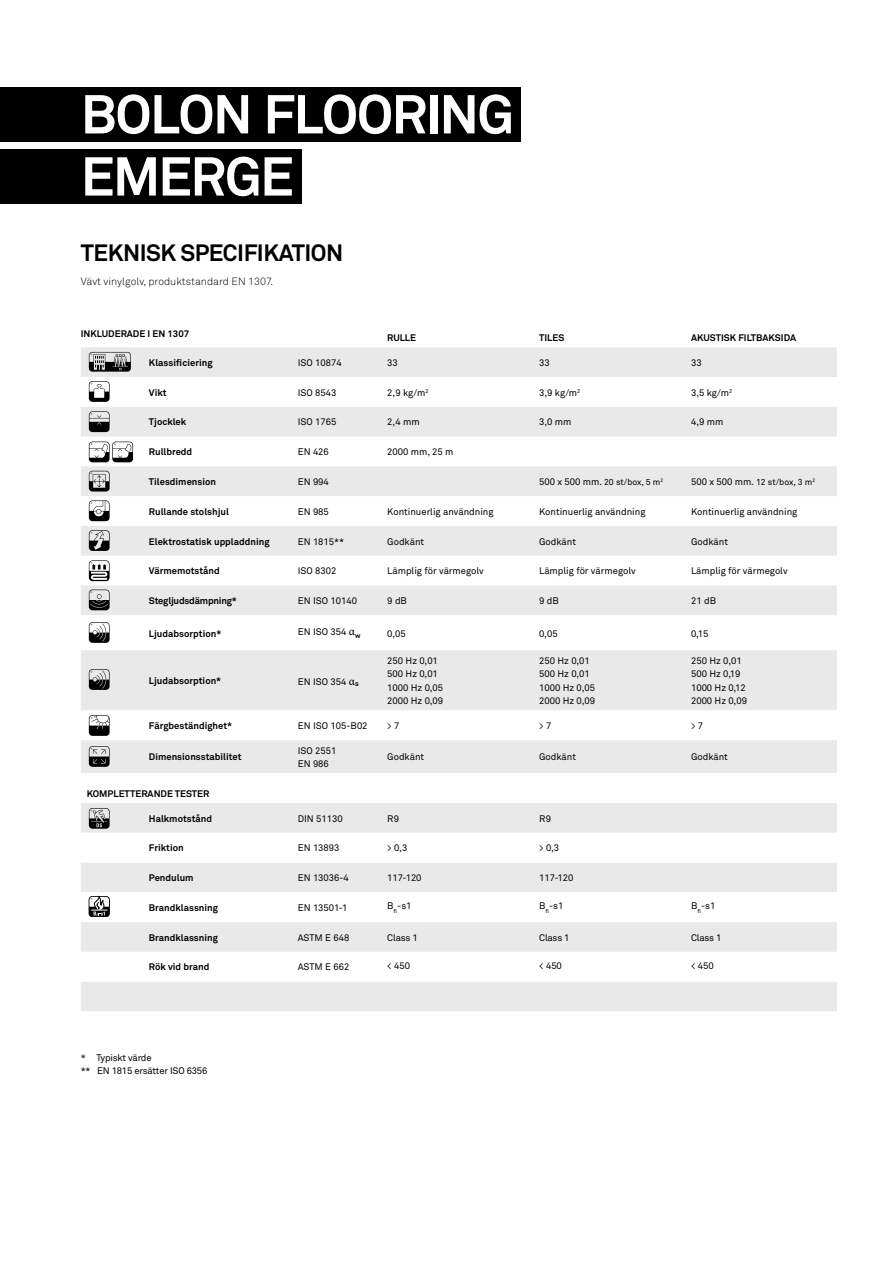
<style>
.page{position:relative;width:893px;height:1263px;background:#fff}
.page>*{position:absolute;margin:0;border:0;box-sizing:border-box;transform-origin:0 0}
.t1{font:700 54px/62.1px "Akkurat";letter-spacing:-.03em;color:#fff}
.t2{font:700 23.4px "Akkurat";letter-spacing:-.02em;color:#000}
.t3{font:300 10.5px "Akkurat";color:#000}
.t4{font:9.45px/13.5px "Akkurat";color:#000}
.t5{font:700 9.45px "Akkurat";color:#000}
.t6{font:9.45px/13.5px "Akkurat";letter-spacing:-.02em;color:#000}
.t7{font:700 9.45px "Akkurat";letter-spacing:-.02em;color:#000}
.t8{font:8.7px "Akkurat";color:#000}
.s1{font-size:9.45px}
.s2{font-family:"Minion Pro";font-size:12px}
</style>
<div class="page">
<div style="left:0;top:149px;width:301px;height:55px;background:#000"></div>
<div style="left:0;top:87px;width:521px;height:55px;background:#000"></div>
<svg style="left:81px;top:347px;width:756px;height:664px;fill:#e9e9ea"></svg>
<svg style="left:81px;top:710px;width:756px;height:271px"></svg>
<svg style="left:89px;top:352px;width:42px;height:20px"></svg>
<svg style="left:89px;top:381px;width:21px;height:21px"></svg>
<svg style="left:89px;top:411px;width:21px;height:21px"></svg>
<svg style="left:89px;top:442px;width:44px;height:20px"></svg>
<svg style="left:89px;top:500px;width:21px;height:21px"></svg>
<svg style="left:89px;top:530px;width:21px;height:21px"></svg>
<svg style="left:89px;top:560px;width:21px;height:21px"></svg>
<svg style="left:89px;top:590px;width:21px;height:20px"></svg>
<svg style="left:89px;top:622px;width:21px;height:21px"></svg>
<svg style="left:89px;top:669px;width:21px;height:21px"></svg>
<svg style="left:89px;top:715px;width:21px;height:21px"></svg>
<svg style="left:89px;top:746px;width:21px;height:21px"></svg>
<svg style="left:89px;top:808px;width:21px;height:21px"></svg>
<div style="left:89px;top:896px;width:21px;height:21px;border:1px solid #000;border-radius:3px"></div>
<svg style="left:89px;top:897px;width:20px;height:19px"></svg>
<svg style="left:89px;top:471px;width:21px;height:20px"></svg>
<h1 class="t1" style="left:81px;top:83px;width:435px">BOLON FLOORING<br>EMERGE</h1>
<h2 class="t2" style="left:81px;top:238px;width:264px">TEKNISK SPECIFIKATION</h2>
<p class="t3" style="left:81px;top:275px;width:194px">Vävt vinylgolv, produktstandard EN 1307.</p>
<p class="t5" style="left:81px;top:328px;width:110px">INKLUDERADE I EN 1307</p>
<p class="t5" style="left:387px;top:332px;width:30px">RULLE</p>
<p class="t5" style="left:539px;top:332px;width:27px">TILES</p>
<p class="t5" style="left:691px;top:332px;width:107px">AKUSTISK FILTBAKSIDA</p>
<p class="t5" style="left:149px;top:357px;width:65px">Klassificiering</p>
<p class="t4" style="left:298px;top:356px;width:45px">ISO 10874</p>
<p class="t4" style="left:387px;top:356px;width:12px">33</p>
<p class="t4" style="left:539px;top:356px;width:12px">33</p>
<p class="t4" style="left:691px;top:356px;width:12px">33</p>
<p class="t5" style="left:149px;top:386px;width:19px">Vikt</p>
<p class="t4" style="left:298px;top:385px;width:40px">ISO 8543</p>
<p class="t4" style="left:387px;top:385px;width:43px">2,9 kg/m<sup>2</sup></p>
<p class="t4" style="left:539px;top:385px;width:43px">3,9 kg/m<sup>2</sup></p>
<p class="t4" style="left:691px;top:385px;width:43px">3,5 kg/m<sup>2</sup></p>
<p class="t5" style="left:149px;top:416px;width:39px">Tjocklek</p>
<p class="t4" style="left:298px;top:415px;width:40px">ISO 1765</p>
<p class="t4" style="left:387px;top:415px;width:34px">2,4 mm</p>
<p class="t4" style="left:539px;top:415px;width:34px">3,0 mm</p>
<p class="t4" style="left:691px;top:415px;width:34px">4,9 mm</p>
<p class="t5" style="left:149px;top:446px;width:45px">Rullbredd</p>
<p class="t4" style="left:298px;top:445px;width:33px">EN 426</p>
<p class="t4" style="left:387px;top:445px;width:68px">2000 mm, 25 m</p>
<p class="t5" style="left:149px;top:476px;width:69px">Tilesdimension</p>
<p class="t4" style="left:298px;top:475px;width:33px">EN 994</p>
<p class="t8" style="left:539px;top:476px;width:126px"><span class="s1">500 x 500 mm.</span> 20 st/box, 5 m<sup>2</sup></p>
<p class="t8" style="left:691px;top:476px;width:126px"><span class="s1">500 x 500 mm.</span> 12 st/box, 3 m<sup>2</sup></p>
<p class="t5" style="left:149px;top:505px;width:82px">Rullande stolshjul</p>
<p class="t4" style="left:298px;top:505px;width:33px">EN 985</p>
<p class="t4" style="left:387px;top:505px;width:108px">Kontinuerlig användning</p>
<p class="t4" style="left:539px;top:505px;width:108px">Kontinuerlig användning</p>
<p class="t4" style="left:691px;top:505px;width:108px">Kontinuerlig användning</p>
<p class="t5" style="left:149px;top:535px;width:122px">Elektrostatisk uppladdning</p>
<p class="t4" style="left:298px;top:534px;width:48px">EN 1815**</p>
<p class="t4" style="left:387px;top:534px;width:38px">Godkänt</p>
<p class="t4" style="left:539px;top:534px;width:38px">Godkänt</p>
<p class="t4" style="left:691px;top:534px;width:38px">Godkänt</p>
<p class="t5" style="left:149px;top:565px;width:72px">Värmemotstånd</p>
<p class="t4" style="left:298px;top:564px;width:40px">ISO 8302</p>
<p class="t4" style="left:387px;top:564px;width:98px">Lämplig för värmegolv</p>
<p class="t4" style="left:539px;top:564px;width:98px">Lämplig för värmegolv</p>
<p class="t4" style="left:691px;top:564px;width:98px">Lämplig för värmegolv</p>
<p class="t7" style="left:149px;top:595px;width:89px">Stegljudsdämpning*</p>
<p class="t4" style="left:298px;top:594px;width:61px">EN ISO 10140</p>
<p class="t4" style="left:387px;top:594px;width:21px">9 dB</p>
<p class="t4" style="left:539px;top:594px;width:21px">9 dB</p>
<p class="t4" style="left:691px;top:594px;width:26px">21 dB</p>
<p class="t5" style="left:149px;top:627px;width:74px">Ljudabsorption*</p>
<p class="t4" style="left:298px;top:625px;width:64px">EN ISO 354 <span class="s2">α</span><sub>w</sub></p>
<p class="t4" style="left:387px;top:626px;width:20px">0,05</p>
<p class="t4" style="left:539px;top:626px;width:20px">0,05</p>
<p class="t4" style="left:691px;top:626px;width:19px">0,15</p>
<p class="t5" style="left:149px;top:675px;width:74px">Ljudabsorption*</p>
<p class="t4" style="left:298px;top:675px;width:62px">EN ISO 354 <span class="s2">α</span><sub>s</sub></p>
<p class="t4" style="left:387px;top:654px;width:57px">250 Hz 0,01<br>500 Hz 0,01<br>1000 Hz 0,05<br>2000 Hz 0,09</p>
<p class="t4" style="left:539px;top:654px;width:57px">250 Hz 0,01<br>500 Hz 0,01<br>1000 Hz 0,05<br>2000 Hz 0,09</p>
<p class="t4" style="left:691px;top:654px;width:57px">250 Hz 0,01<br>500 Hz 0,19<br>1000 Hz 0,12<br>2000 Hz 0,09</p>
<p class="t5" style="left:149px;top:720px;width:85px">Färgbeständighet*</p>
<p class="t4" style="left:298px;top:719px;width:71px">EN ISO 105-B02</p>
<p class="t4" style="left:387px;top:719px;width:14px">&gt; 7</p>
<p class="t4" style="left:539px;top:719px;width:14px">&gt; 7</p>
<p class="t4" style="left:691px;top:719px;width:14px">&gt; 7</p>
<p class="t5" style="left:149px;top:751px;width:94px">Dimensionsstabilitet</p>
<p class="t4" style="left:298px;top:743px;width:40px">ISO 2551<br>EN 986</p>
<p class="t4" style="left:387px;top:750px;width:38px">Godkänt</p>
<p class="t4" style="left:539px;top:750px;width:38px">Godkänt</p>
<p class="t4" style="left:691px;top:750px;width:38px">Godkänt</p>
<p class="t5" style="left:87px;top:788px;width:124px">KOMPLETTERANDE TESTER</p>
<p class="t5" style="left:149px;top:812px;width:65px">Halkmotstånd</p>
<p class="t4" style="left:298px;top:811px;width:46px">DIN 51130</p>
<p class="t4" style="left:387px;top:811px;width:13px">R9</p>
<p class="t4" style="left:539px;top:811px;width:13px">R9</p>
<p class="t5" style="left:149px;top:842px;width:36px">Friktion</p>
<p class="t4" style="left:298px;top:841px;width:43px">EN 13893</p>
<p class="t4" style="left:387px;top:841px;width:22px">&gt; 0,3</p>
<p class="t4" style="left:539px;top:841px;width:22px">&gt; 0,3</p>
<p class="t5" style="left:149px;top:872px;width:46px">Pendulum</p>
<p class="t4" style="left:298px;top:871px;width:53px">EN 13036-4</p>
<p class="t4" style="left:387px;top:871px;width:36px">117-120</p>
<p class="t4" style="left:539px;top:871px;width:36px">117-120</p>
<p class="t5" style="left:149px;top:902px;width:71px">Brandklassning</p>
<p class="t4" style="left:298px;top:901px;width:51px">EN 13501-1</p>
<p class="t4" style="left:387px;top:899px;width:26px">B<sub>fl</sub>-s1</p>
<p class="t4" style="left:539px;top:899px;width:26px">B<sub>fl</sub>-s1</p>
<p class="t4" style="left:691px;top:899px;width:26px">B<sub>fl</sub>-s1</p>
<p class="t5" style="left:149px;top:931px;width:71px">Brandklassning</p>
<p class="t4" style="left:298px;top:930px;width:53px">ASTM E 648</p>
<p class="t4" style="left:387px;top:930px;width:32px">Class 1</p>
<p class="t4" style="left:539px;top:930px;width:32px">Class 1</p>
<p class="t4" style="left:691px;top:930px;width:32px">Class 1</p>
<p class="t5" style="left:149px;top:961px;width:62px">Rök vid brand</p>
<p class="t4" style="left:298px;top:960px;width:53px">ASTM E 662</p>
<p class="t4" style="left:387px;top:959px;width:24px">&lt; 450</p>
<p class="t4" style="left:539px;top:959px;width:24px">&lt; 450</p>
<p class="t4" style="left:691px;top:959px;width:24px">&lt; 450</p>
<p class="t6" style="left:81px;top:1051px;width:128px">* Typiskt värde<br>** EN 1815 ersätter ISO 6356</p>
</div>
